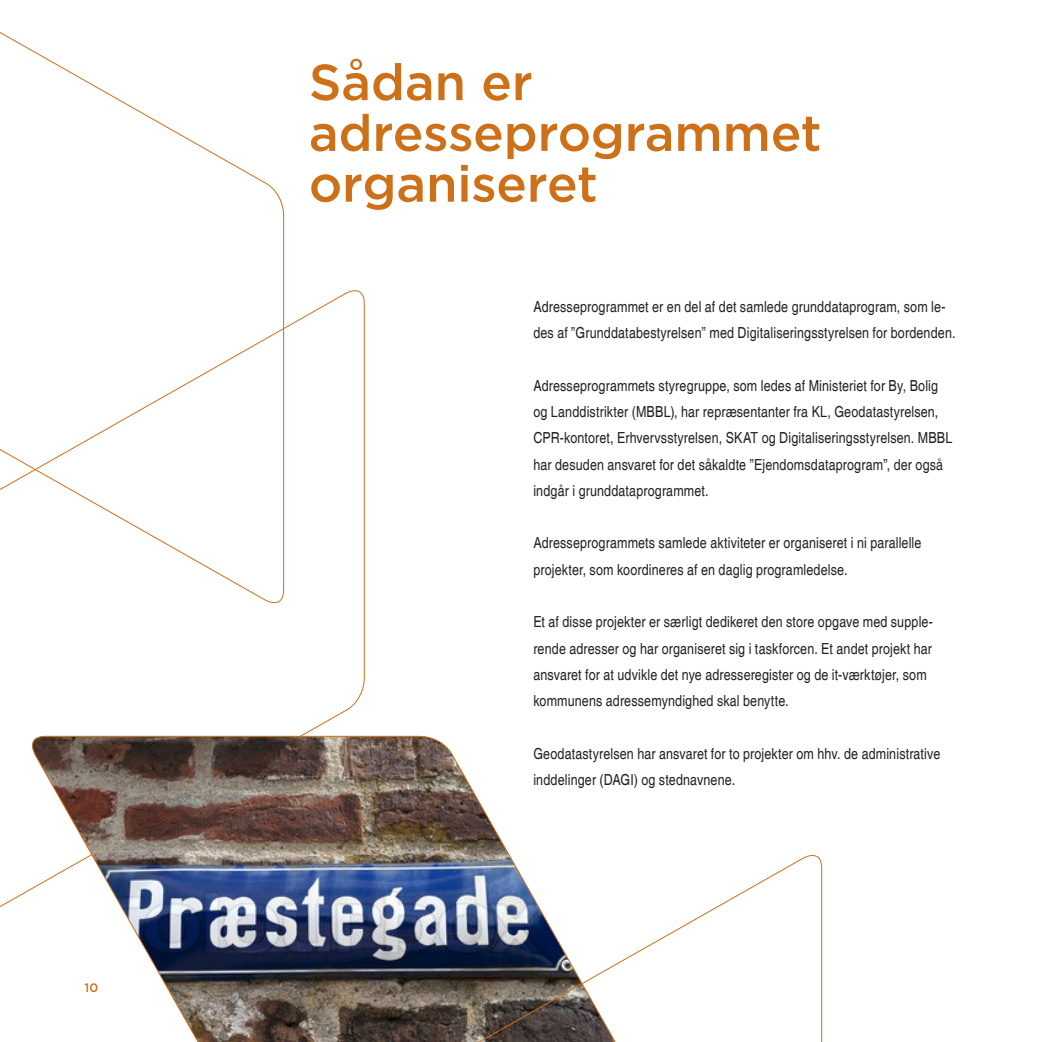
<style>
.page{position:relative;width:1042px;height:1042px;background:#fff}
.page>*{position:absolute;margin:0;border:0;box-sizing:border-box;transform-origin:0 0}
.t1{font:500 50.75px/50.8px "Gotham";letter-spacing:-.005em;color:#ce7018}
.t2{font:condensed 15.22px/26.2px "Helvetica";letter-spacing:.01em;color:#231f20}
.t3{font:500 12.25px "Gotham";color:#ce7018}
</style>
<div class="page">
<svg style="left:0;top:283px;width:365px;height:625px"></svg>
<img style="left:25px;top:735px;width:480px;height:307px">
<img style="left:272px;top:847px;width:550px;height:195px">
<svg style="left:0;top:32px;width:284px;height:578px"></svg>
<p class="t3" style="left:84px;top:979px;width:16px">10</p>
<h1 class="t1" style="left:309px;top:56px;width:514px">Sådan er adresseprogrammet organiseret</h1>
<p class="t2" style="left:533px;top:294px;width:424px">Adresseprogrammet er en del af det samlede grunddataprogram, som le&shy;des af ”Grunddatabestyrelsen” med Digitaliseringsstyrelsen for bordenden.</p>
<p class="t2" style="left:533px;top:373px;width:420px">Adresseprogrammets styregruppe, som ledes af Ministeriet for By, Bolig og Landdistrikter (MBBL), har repræsentanter fra KL, Geodatastyrelsen, CPR-kontoret, Erhvervsstyrelsen, SKAT og Digitaliseringsstyrelsen. MBBL har desuden ansvaret for det såkaldte ”Ejendomsdataprogram”, der også indgår i grunddataprogrammet.</p>
<p class="t2" style="left:533px;top:530px;width:390px">Adresseprogrammets samlede aktiviteter er organiseret i ni parallelle projekter, som koordineres af en daglig programledelse.</p>
<p class="t2" style="left:533px;top:609px;width:401px">Et af disse projekter er særligt dedikeret den store opgave med supple&shy;rende adresser og har organiseret sig i taskforcen. Et andet projekt har ansvaret for at udvikle det nye adresseregister og de it-værktøjer, som kommunens adressemyndighed skal benytte.</p>
<p class="t2" style="left:533px;top:740px;width:408px">Geodatastyrelsen har ansvaret for to projekter om hhv. de administrative inddelinger (DAGI) og stednavnene.</p>
</div>
